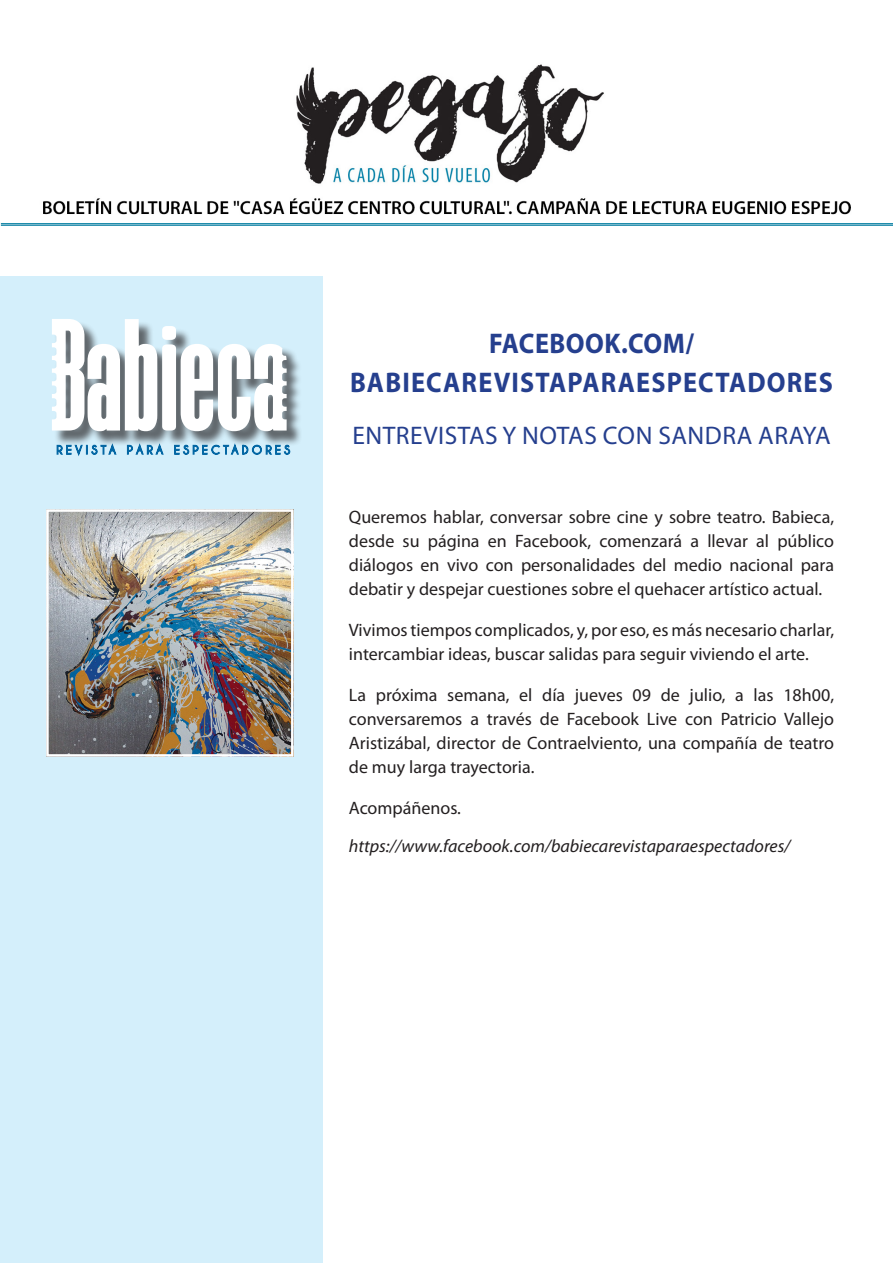
<style>
.page{position:relative;width:893px;height:1263px;background:#fff}
.page>*{position:absolute;margin:0;border:0;box-sizing:border-box;transform-origin:0 0}
.t1{font:700 28.5px/39px "Myriad Pro";letter-spacing:.045em;color:#253f8e;text-align:center;scale:.92 1}
.t2{font:25.5px "Myriad Pro";letter-spacing:.02em;color:#253f8e}
.t3{font:18px/24px "Myriad Pro";color:#231f20;text-align:justify}
.t4{font:italic 18px "Myriad Pro";color:#231f20}
</style>
<div class="page">
<img style="left:0;top:64px;width:893px;height:162px">
<div style="left:0;top:276px;width:323px;height:987px;background:#d4effb"></div>
<img style="left:50px;top:513px;width:240px;height:240px">
<div style="left:46px;top:509px;width:248px;height:248px;border:3px solid #fff"></div>
<svg style="left:56px;top:446px;width:235px;height:10px"></svg>
<div style="left:54px;top:321px;width:248px;height:125px;background:#231f20;opacity:.65"></div>
<svg style="left:52px;top:319px;width:105px;height:112px;background:#dde3e5"></svg>
<svg style="left:181px;top:344px;width:106px;height:87px;background:#dadde0"></svg>
<div style="left:162px;top:326px;width:14px;height:14px;background:#fff;border-radius:4px"></div>
<div style="left:162px;top:344px;width:14px;height:86px;background:#fff;border-radius:4px"></div>
<p class="t1" style="left:350px;top:323px;width:526px">FACEBOOK.COM/<br>BABIECAREVISTAPARAESPECTADORES</p>
<p class="t2" style="left:352px;top:419px;width:480px">ENTREVISTAS Y NOTAS CON SANDRA ARAYA</p>
<p class="t3" style="left:349px;top:504px;width:487px">Queremos hablar, conversar sobre cine y sobre teatro. Babieca, desde su página en Facebook, comenzará a llevar al público diálogos en vivo con personalidades del medio nacional para debatir y despejar cuestiones sobre el quehacer artístico actual.</p>
<p class="t3" style="left:349px;top:617px;width:487px">Vivimos tiempos complicados, y, por eso, es más necesario charlar, intercambiar ideas, buscar salidas para seguir viviendo el arte.</p>
<p class="t3" style="left:349px;top:682px;width:487px">La próxima semana, el día jueves 09 de julio, a las 18h00, conversaremos a través de Facebook Live con Patricio Vallejo Aristizábal, director de Contraelviento, una compañía de teatro de muy larga trayectoria.</p>
<p class="t3" style="left:349px;top:795px;width:114px">Acompáñenos.</p>
<p class="t4" style="left:349px;top:835px;width:443px">https://www.facebook.com/babiecarevistaparaespectadores/</p>
</div>
